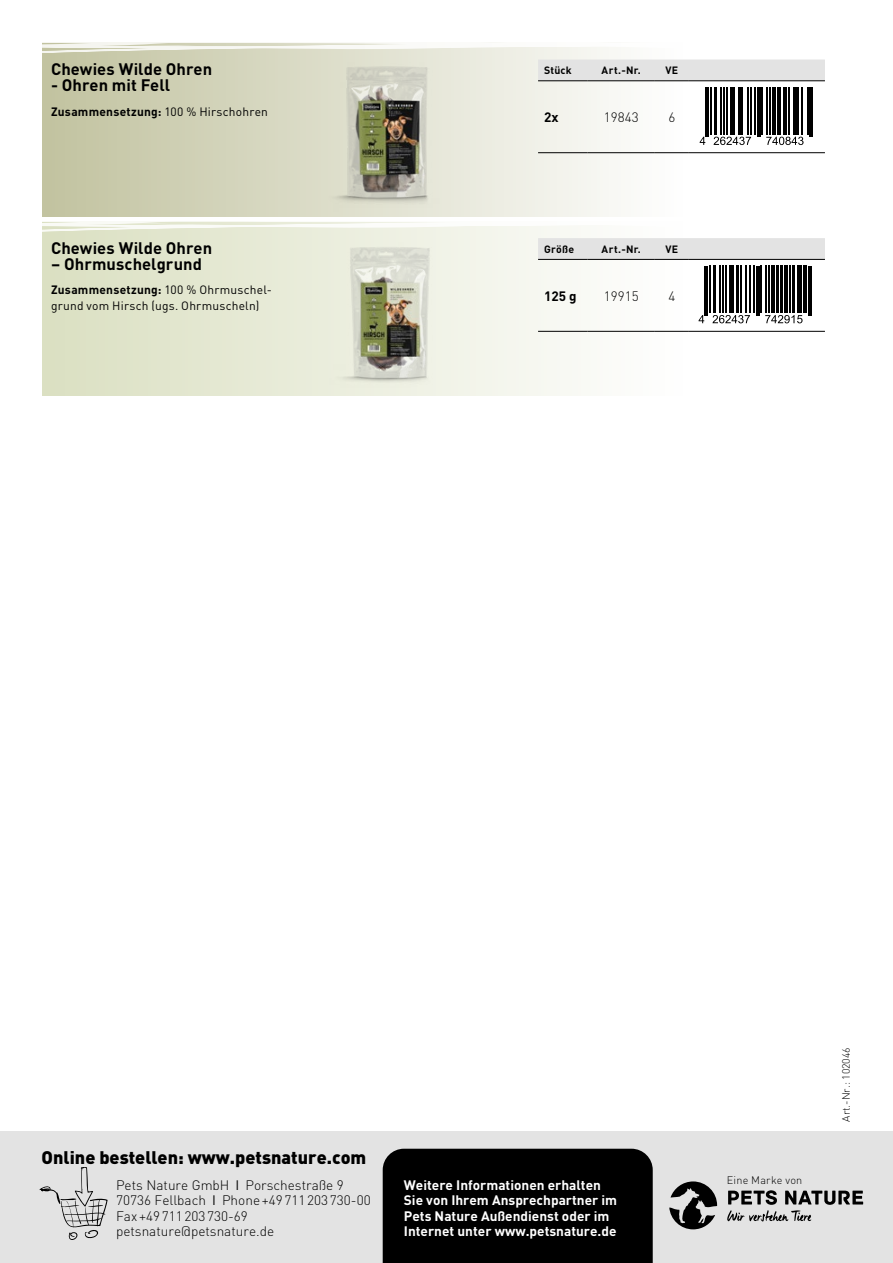
<style>
.page{position:relative;width:893px;height:1263px;background:#fff}
.page>*{position:absolute;margin:0;border:0;box-sizing:border-box;transform-origin:0 0}
.t1{font:900 18px "DIN Pro";color:#000}
.t2{font:700 16.5px "DIN Pro";letter-spacing:.005em;color:#000}
.t3{font:700 13.65px/15.3px "DIN Pro";color:#fff}
.t4{font:300 13.65px/15.3px "DIN Pro";color:#000}
.t5{font:300 13.5px "DIN Pro";color:#000}
.t6{font:700 13.5px "DIN Pro";color:#000}
.t7{font:12px/15.8px "DIN Pro";letter-spacing:.02em;color:#000}
.t8{font:700 12px "DIN Pro";letter-spacing:.02em;color:#000}
.t9{font:300 10.95px "DIN Pro";letter-spacing:.02em;color:#000}
.t10{font:700 10.5px "DIN Pro";letter-spacing:.025em;color:#000}
.t11{font:300 10.5px "DIN Pro";color:#000}
.s1{font-weight:400}
.s2{font-weight:700}
</style>
<div class="page">
<div style="left:43px;top:43px;width:788px;height:174px;background:linear-gradient(to right,#c5c6a4,#fff)"></div>
<svg style="left:43px;top:43px;width:788px;height:10px"></svg>
<div style="left:0;top:1131px;width:893px;height:132px;background:#e3e3e3"></div>
<div style="left:383px;top:1149px;width:270px;height:114px;background:#000"></div>
<svg style="left:669px;top:1181px;width:48px;height:48px"></svg>
<svg style="left:727px;top:1190px;width:136px;height:31px"></svg>
<svg style="left:39px;top:1167px;width:69px;height:73px"></svg>
<div style="left:43px;top:221px;width:788px;height:174px;background:linear-gradient(to right,#dce1c4,#fff)"></div>
<svg style="left:43px;top:221px;width:788px;height:11px"></svg>
<img style="left:325px;top:62px;width:136px;height:151px">
<img style="left:325px;top:242px;width:136px;height:152px">
<div style="left:538px;top:60px;width:287px;height:20px;background:#e3e3e3"></div>
<hr style="left:538px;top:80px;width:50px;height:1px;background:#000">
<hr style="left:588px;top:80px;width:67px;height:1px;background:#000">
<hr style="left:655px;top:80px;width:34px;height:1px;background:#000">
<hr style="left:689px;top:80px;width:136px;height:1px;background:#000">
<hr style="left:538px;top:152px;width:50px;height:1px;background:#000">
<hr style="left:588px;top:152px;width:67px;height:1px;background:#000">
<hr style="left:655px;top:152px;width:34px;height:1px;background:#000">
<hr style="left:689px;top:152px;width:136px;height:1px;background:#000">
<svg style="left:699px;top:88px;width:118px;height:59px"></svg>
<hr style="left:705px;top:88px;width:1px;height:49px;background:#000">
<hr style="left:707px;top:88px;width:1px;height:49px;background:#000">
<hr style="left:711px;top:88px;width:1px;height:47px;background:#000">
<hr style="left:714px;top:88px;width:2px;height:47px;background:#000">
<hr style="left:721px;top:88px;width:1px;height:47px;background:#000">
<hr style="left:723px;top:88px;width:1px;height:47px;background:#000">
<hr style="left:726px;top:88px;width:2px;height:47px;background:#000">
<hr style="left:730px;top:88px;width:2px;height:47px;background:#000">
<hr style="left:733px;top:88px;width:1px;height:47px;background:#000">
<hr style="left:738px;top:88px;width:2px;height:47px;background:#000">
<hr style="left:741px;top:88px;width:1px;height:47px;background:#000">
<hr style="left:747px;top:88px;width:1px;height:47px;background:#000">
<hr style="left:750px;top:88px;width:1px;height:47px;background:#000">
<hr style="left:755px;top:88px;width:1px;height:47px;background:#000">
<hr style="left:757px;top:88px;width:1px;height:49px;background:#000">
<hr style="left:759px;top:88px;width:1px;height:49px;background:#000">
<hr style="left:762px;top:88px;width:1px;height:47px;background:#000">
<hr style="left:766px;top:88px;width:1px;height:47px;background:#000">
<hr style="left:770px;top:88px;width:1px;height:47px;background:#000">
<hr style="left:772px;top:88px;width:3px;height:47px;background:#000">
<hr style="left:777px;top:88px;width:4px;height:47px;background:#000">
<hr style="left:783px;top:88px;width:1px;height:47px;background:#000">
<hr style="left:785px;top:88px;width:2px;height:47px;background:#000">
<hr style="left:789px;top:88px;width:1px;height:47px;background:#000">
<hr style="left:793px;top:88px;width:1px;height:47px;background:#000">
<hr style="left:796px;top:88px;width:3px;height:47px;background:#000">
<hr style="left:801px;top:88px;width:1px;height:47px;background:#000">
<hr style="left:807px;top:88px;width:1px;height:47px;background:#000">
<hr style="left:809px;top:88px;width:1px;height:49px;background:#000">
<hr style="left:811px;top:88px;width:2px;height:49px;background:#000">
<svg style="left:700px;top:137px;width:5px;height:8px"></svg>
<svg style="left:714px;top:137px;width:37px;height:8px"></svg>
<svg style="left:766px;top:137px;width:37px;height:8px"></svg>
<div style="left:538px;top:238px;width:287px;height:21px;background:#e3e3e3"></div>
<hr style="left:538px;top:259px;width:50px;height:1px;background:#000">
<hr style="left:588px;top:259px;width:67px;height:1px;background:#000">
<hr style="left:655px;top:259px;width:34px;height:1px;background:#000">
<hr style="left:689px;top:259px;width:136px;height:1px;background:#000">
<hr style="left:538px;top:331px;width:50px;height:1px;background:#000">
<hr style="left:588px;top:331px;width:67px;height:1px;background:#000">
<hr style="left:655px;top:331px;width:34px;height:1px;background:#000">
<hr style="left:689px;top:331px;width:136px;height:1px;background:#000">
<svg style="left:698px;top:266px;width:119px;height:60px"></svg>
<hr style="left:704px;top:266px;width:1px;height:49px;background:#000">
<hr style="left:706px;top:266px;width:1px;height:49px;background:#000">
<hr style="left:710px;top:266px;width:1px;height:47px;background:#000">
<hr style="left:713px;top:266px;width:2px;height:47px;background:#000">
<hr style="left:720px;top:266px;width:1px;height:47px;background:#000">
<hr style="left:722px;top:266px;width:1px;height:47px;background:#000">
<hr style="left:725px;top:266px;width:2px;height:47px;background:#000">
<hr style="left:729px;top:266px;width:2px;height:47px;background:#000">
<hr style="left:732px;top:266px;width:1px;height:47px;background:#000">
<hr style="left:737px;top:266px;width:2px;height:47px;background:#000">
<hr style="left:740px;top:266px;width:1px;height:47px;background:#000">
<hr style="left:746px;top:266px;width:1px;height:47px;background:#000">
<hr style="left:749px;top:266px;width:1px;height:47px;background:#000">
<hr style="left:754px;top:266px;width:1px;height:47px;background:#000">
<hr style="left:756px;top:266px;width:1px;height:49px;background:#000">
<hr style="left:758px;top:266px;width:1px;height:49px;background:#000">
<hr style="left:761px;top:266px;width:1px;height:47px;background:#000">
<hr style="left:765px;top:266px;width:1px;height:47px;background:#000">
<hr style="left:768px;top:266px;width:2px;height:47px;background:#000">
<hr style="left:771px;top:266px;width:3px;height:47px;background:#000">
<hr style="left:776px;top:266px;width:3px;height:47px;background:#000">
<hr style="left:780px;top:266px;width:2px;height:47px;background:#000">
<hr style="left:784px;top:266px;width:4px;height:47px;background:#000">
<hr style="left:789px;top:266px;width:1px;height:47px;background:#000">
<hr style="left:792px;top:266px;width:3px;height:47px;background:#000">
<hr style="left:797px;top:266px;width:2px;height:47px;background:#000">
<hr style="left:800px;top:266px;width:1px;height:47px;background:#000">
<hr style="left:804px;top:266px;width:3px;height:47px;background:#000">
<hr style="left:808px;top:266px;width:1px;height:49px;background:#000">
<hr style="left:810px;top:266px;width:2px;height:49px;background:#000">
<svg style="left:699px;top:315px;width:5px;height:8px"></svg>
<svg style="left:712px;top:315px;width:38px;height:8px"></svg>
<svg style="left:765px;top:315px;width:37px;height:8px"></svg>
<p class="t2" style="left:51px;top:56px;width:163px">Chewies Wilde Ohren</p>
<p class="t2" style="left:51px;top:73px;width:121px">- Ohren mit Fell</p>
<p class="t8" style="left:51px;top:102px;width:218px">Zusammensetzung: <span class="s1">100 % Hirschohren</span></p>
<p class="t2" style="left:51px;top:235px;width:163px">Chewies Wilde Ohren</p>
<p class="t2" style="left:51px;top:251px;width:153px">– Ohrmuschelgrund</p>
<p class="t7" style="left:51px;top:281px;width:223px"><span class="s2">Zusammensetzung:</span> 100 % Ohrmuschel&shy;grund vom Hirsch (ugs. Ohrmuscheln)</p>
<p class="t10" style="left:544px;top:62px;width:29px">Stück</p>
<p class="t10" style="left:602px;top:62px;width:41px">Art.-Nr.</p>
<p class="t10" style="left:665px;top:62px;width:14px">VE</p>
<p class="t6" style="left:544px;top:106px;width:16px">2x</p>
<p class="t5" style="left:604px;top:107px;width:36px">19843</p>
<p class="t5" style="left:668px;top:107px;width:8px">6</p>
<p class="t10" style="left:544px;top:241px;width:32px">Größe</p>
<p class="t10" style="left:602px;top:241px;width:41px">Art.-Nr.</p>
<p class="t10" style="left:665px;top:241px;width:14px">VE</p>
<p class="t6" style="left:544px;top:285px;width:34px">125 g</p>
<p class="t5" style="left:604px;top:285px;width:36px">19915</p>
<p class="t5" style="left:668px;top:285px;width:8px">4</p>
<h1 class="t1" style="left:42px;top:1143px;width:326px">Online bestellen: www.petsnature.com</h1>
<p class="t4" style="left:116px;top:1176px;width:256px">Pets Nature GmbH <span class="s1">I</span> Porschestraße 9<br>70736 Fellbach <span class="s1">I</span> Phone+49711203730-00<br>Fax+49711203730-69 petsnature@petsnature.de</p>
<p class="t3" style="left:404px;top:1176px;width:215px">Weitere Informationen erhalten Sie von Ihrem Ansprechpartner im Pets Nature Außendienst oder im Internet unter www.petsnature.de</p>
<p class="t9" style="left:727px;top:1172px;width:77px">Eine Marke von</p>
<p class="t11" style="left:838px;top:1121px;width:76px;rotate:-90deg">Art.-Nr.: 102046</p>
</div>
